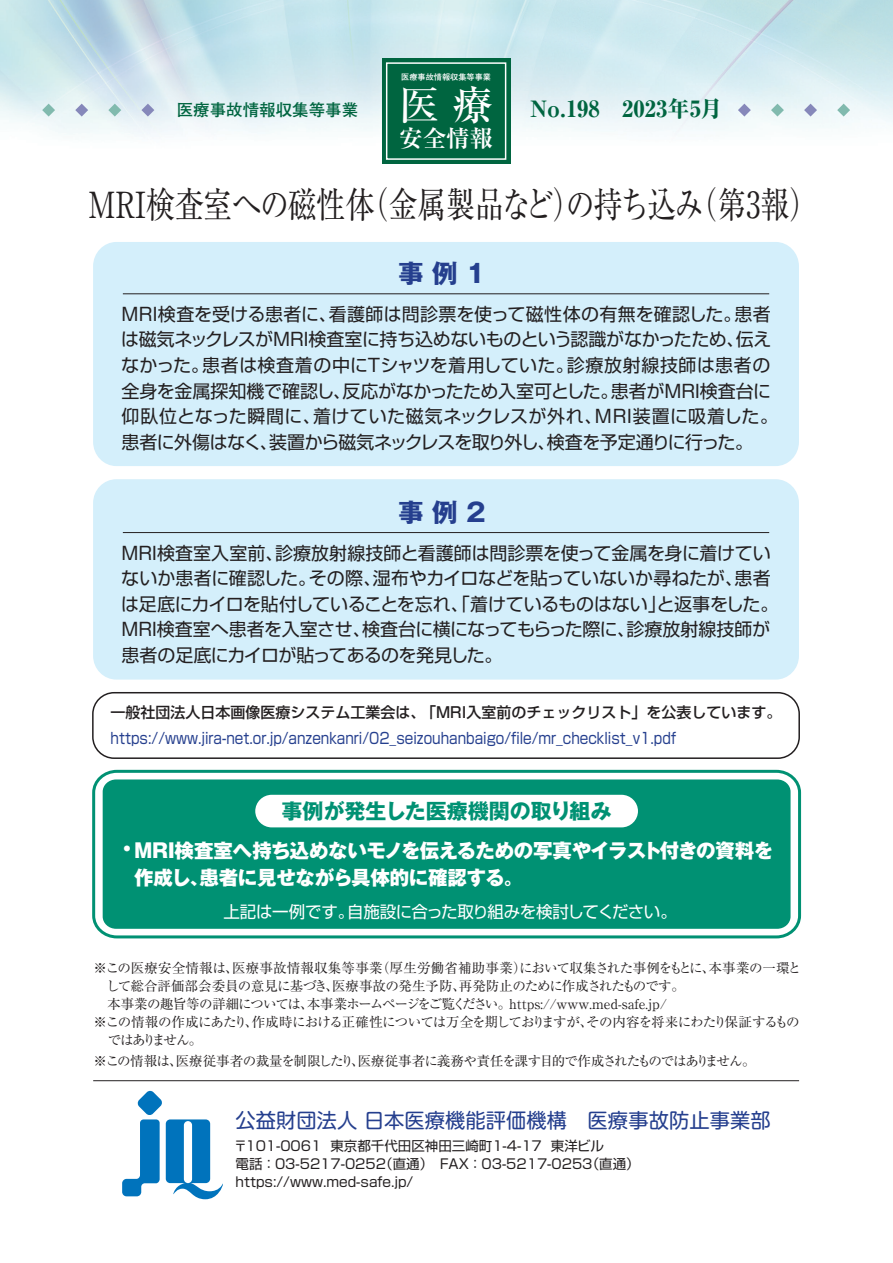
<style>
.page{position:relative;width:893px;height:1263px;background:#fff}
.page>*{position:absolute;margin:0;border:0;box-sizing:border-box;transform-origin:0 0}
.t1{font:500 40.35px "Ryumin Pro";color:#fff}
.t2{font:36px "Ryumin Pro";letter-spacing:-.03em;color:#231f20;scale:.8 1}
.t3{font:700 25.5px "Gothic MB101 Pro";color:#253f8e}
.t4{font:700 23.4px "Ryumin Pro";color:#fff}
.t5{font:800 22.5px "Ryumin Pro";color:#006540}
.t6{font:800 22.5px "Gothic MB101 Pro";color:#fff}
.t7{font:700 21px "Gothic MB101 Pro";color:#009173}
.t8{font:20.25px "Shin M Go Pro";letter-spacing:.005em;color:#253f8e}
.t9{font:800 19.5px/27px "Gothic MB101 Pro";letter-spacing:-.02em;color:#fff}
.t10{font:18px/25.5px "Shin Go Pro";letter-spacing:-.005em;color:#231f20}
.t11{font:16.5px "Shin Go Pro";letter-spacing:-.03em;color:#fff}
.t12{font:700 16.5px "Futo Go B101 Pro";color:#006540}
.t13{font:15.3px "Shin Go Pro";color:#253f8e;scale:.88 1}
.t14{font:500 15px "Shin Go Pro";color:#231f20}
.t15{font:13.5px "Ryumin Pro";letter-spacing:-.035em;color:#231f20}
.t16{font:13.5px/18px "Shin Go Pro";color:#231f20}
.t17{font:13.5px "Ryumin Pro";letter-spacing:-.06em;color:#231f20}
.t18{font:13.5px "Ryumin Pro";letter-spacing:.015em;color:#231f20}
.t19{font:13.5px "Ryumin Pro";letter-spacing:-.055em;color:#231f20}
.t20{font:13.5px "Ryumin Pro";letter-spacing:-.11em;color:#231f20}
.t21{font:700 8.1px "Futo Go B101 Pro";color:#fff}
</style>
<div class="page">
<img style="left:0;top:0;width:893px;height:1200px">
<svg style="left:108px;top:104px;width:13px;height:13px"></svg>
<svg style="left:42px;top:104px;width:13px;height:13px"></svg>
<svg style="left:141px;top:104px;width:13px;height:13px"></svg>
<svg style="left:75px;top:104px;width:13px;height:13px"></svg>
<svg style="left:771px;top:104px;width:13px;height:13px"></svg>
<svg style="left:804px;top:104px;width:13px;height:13px"></svg>
<svg style="left:738px;top:104px;width:13px;height:13px"></svg>
<svg style="left:837px;top:104px;width:13px;height:13px"></svg>
<div style="left:382px;top:58px;width:128px;height:106px;background:#006540"></div>
<div style="left:386px;top:62px;width:120px;height:98px;border:1px solid #fff"></div>
<hr style="left:93px;top:1080px;width:706px;height:1px;background:#231f20">
<svg style="left:122px;top:1090px;width:101px;height:109px"></svg>
<div style="left:93px;top:242px;width:706px;height:224px;background:#d4effb;border-radius:24px"></div>
<hr style="left:123px;top:293px;width:646px;height:1px;background:#231f20">
<div style="left:93px;top:479px;width:706px;height:201px;background:#d4effb;border-radius:23px"></div>
<hr style="left:123px;top:532px;width:646px;height:1px;background:#231f20">
<div style="left:92px;top:770px;width:709px;height:168px;border:3px solid #009173;border-radius:22px"></div>
<div style="left:103px;top:779px;width:687px;height:150px;background:#009173;border-radius:13px"></div>
<div style="left:255px;top:795px;width:383px;height:32px;background:#fff;border-radius:16px"></div>
<div style="left:92px;top:692px;width:708px;height:67px;border:2px solid #231f20;border-radius:21px"></div>
<p class="t12" style="left:177px;top:97px;width:183px">医療事故情報収集等事業</p>
<p class="t21" style="left:401px;top:70px;width:91px">医療事故情報収集等事業</p>
<h1 class="t1" style="left:399px;top:73px;width:96px">医 療</h1>
<p class="t4" style="left:399px;top:120px;width:95px">安全情報</p>
<p class="t5" style="left:530px;top:91px;width:193px">No.198 2023年5月</p>
<h2 class="t2" style="left:88px;top:176px;width:915px">ＭＲＩ検査室への磁性体（金属製品など）の持ち込み（第3報）</h2>
<h3 class="t3" style="left:398px;top:252px;width:89px">事 例 1</h3>
<p class="t10" style="left:121px;top:299px;width:658px">MRI検査を受ける患者に、看護師は問診票を使って磁性体の有無を確認した。患者は磁気ネックレスがMRI検査室に持ち込めないものという認識がなかったため、伝えなかった。患者は検査着の中にTシャツを着用していた。診療放射線技師は患者の全身を金属探知機で確認し、反応がなかったため入室可とした。患者がMRI検査台に仰臥位となった瞬間に、着けていた磁気ネックレスが外れ、MRI装置に吸着した。患者に外傷はなく、装置から磁気ネックレスを取り外し、検査を予定通りに行った。</p>
<h3 class="t3" style="left:398px;top:491px;width:89px">事 例 2</h3>
<p class="t10" style="left:121px;top:538px;width:659px">MRI検査室入室前、診療放射線技師と看護師は問診票を使って金属を身に着けていないか患者に確認した。その際、湿布やカイロなどを貼っていないか尋ねたが、患者は足底にカイロを貼付していることを忘れ、「着けているものはない」と返事をした。MRI検査室へ患者を入室させ、検査台に横になってもらった際に、診療放射線技師が患者の足底にカイロが貼ってあるのを発見した。</p>
<p class="t14" style="left:111px;top:700px;width:672px">一般社団法人日本画像医療システム工業会は、「MRI入室前のチェックリスト」を公表しています。</p>
<p class="t13" style="left:111px;top:725px;width:644px">https://www.jira-net.or.jp/anzenkanri/02_seizouhanbaigo/file/mr_checklist_v1.pdf</p>
<p class="t7" style="left:282px;top:794px;width:331px">事例が発生した医療機関の取り組み</p>
<p class="t9" style="left:134px;top:835px;width:641px">MRI検査室へ持ち込めないモノを伝えるための写真やイラスト付きの資料を作成し、患者に見せながら具体的に確認する。</p>
<p class="t6" style="left:116px;top:829px;width:24px">・</p>
<p class="t11" style="left:223px;top:898px;width:455px">上記は一例です。自施設に合った取り組みを検討してください。</p>
<p class="t18" style="left:94px;top:957px;width:709px">※この医療安全情報は、医療事故情報収集等事業（厚生労働省補助事業）において収集された事例をもとに、本事業の一環と</p>
<p class="t15" style="left:106px;top:975px;width:580px">して総合評価部会委員の意見に基づき、医療事故の発生予防、再発防止のために作成されたものです。</p>
<p class="t15" style="left:94px;top:993px;width:575px">　本事業の趣旨等の詳細については、本事業ホームページをご覧ください。https://www.med-safe.jp/</p>
<p class="t17" style="left:94px;top:1011px;width:707px">※この情報の作成にあたり、作成時における正確性については万全を期しておりますが、その内容を将来にわたり保証するもの</p>
<p class="t20" style="left:108px;top:1029px;width:96px">ではありません。</p>
<p class="t19" style="left:94px;top:1050px;width:663px">※この情報は、医療従事者の裁量を制限したり、医療従事者に義務や責任を課す目的で作成されたものではありません。</p>
<p class="t8" style="left:236px;top:1104px;width:537px">公益財団法人 日本医療機能評価機構　医療事故防止事業部</p>
<p class="t16" style="left:234px;top:1135px;width:408px">〒101-0061 東京都千代田区神田三崎町1-4-17 東洋ビル<br>電話 ：03-5217-0252（直通）　ＦＡＸ ：03-5217-0253（直通）https://www.med-safe.jp/</p>
</div>
